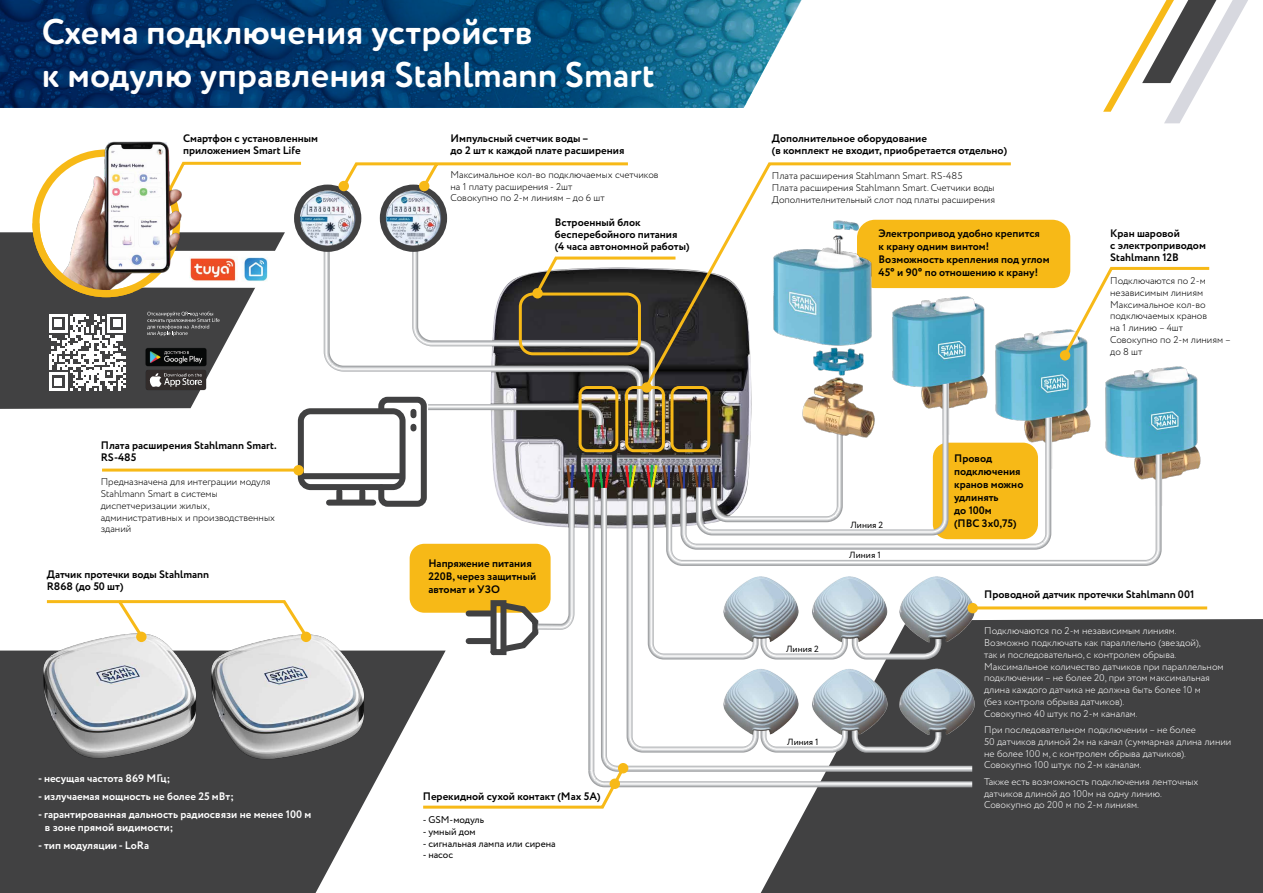
<style>
.page{position:relative;width:1263px;height:893px;background:#fff}
.page>*{position:absolute;margin:0;border:0;box-sizing:border-box;transform-origin:0 0}
.t1{font:700 35.7px/42.9px "Circe Rounded";color:#fff}
.t2{font:700 10.95px/13px "Circe";color:#010101}
.t3{font:700 10.95px/13px "Circe";color:#fff}
.t4{font:300 9.75px/11.7px "Circe";color:#fff}
.t5{font:300 9.75px/11.7px "Circe";color:#010101}
.t6{font:9.75px "Circe";color:#010101}
.t7{font:9px "Circe";color:#010101}
</style>
<div class="page">
<div style="left:857px;top:220px;width:213px;height:68px;background:#f7b917;border-radius:18px"></div>
<svg style="left:1103px;top:0;width:145px;height:123px"></svg>
<svg style="left:0;top:232px;width:248px;height:177px;fill:#414142"></svg>
<div style="left:0;top:816px;width:357px;height:77px;background:#414142"></div>
<div style="left:747px;top:619px;width:516px;height:274px;background:#414142"></div>
<img style="left:948px;top:286px;width:112px;height:132px">
<img style="left:1016px;top:342px;width:185px;height:138px">
<img style="left:298px;top:191px;width:58px;height:58px;border-radius:29px">
<div style="left:298px;top:408px;width:108px;height:82px;border:6px solid #414142;border-radius:10px"></div>
<div style="left:302px;top:473px;width:99px;height:6px;background:#414142"></div>
<div style="left:336px;top:491px;width:6px;height:10px;background:#414142"></div>
<div style="left:359px;top:491px;width:6px;height:10px;background:#414142"></div>
<div style="left:329px;top:500px;width:44px;height:6px;background:#414142"></div>
<div style="left:378px;top:397px;width:49px;height:110px;border:6px solid #414142;border-radius:6px"></div>
<img style="left:0;top:645px;width:75px;height:171px">
<img style="left:75px;top:571px;width:335px;height:246px">
<svg style="left:588px;top:643px;width:384px;height:144px"></svg>
<svg style="left:324px;top:249px;width:86px;height:171px"></svg>
<svg style="left:948px;top:455px;width:214px;height:111px"></svg>
<svg style="left:948px;top:418px;width:103px;height:132px"></svg>
<img style="left:948px;top:667px;width:37px;height:68px">
<img style="left:948px;top:579px;width:37px;height:64px">
<div style="left:294px;top:185px;width:67px;height:67px;border:6px solid #414142;border-radius:50%"></div>
<img style="left:384px;top:191px;width:58px;height:58px;border-radius:29px">
<div style="left:380px;top:185px;width:67px;height:67px;border:6px solid #414142;border-radius:50%"></div>
<svg style="left:423px;top:764px;width:204px;height:45px"></svg>
<div style="left:618px;top:763px;width:10px;height:10px;background:#f7b917;border-radius:50%"></div>
<div style="left:967px;top:603px;width:11px;height:10px;background:#f7b917;border-radius:50%"></div>
<div style="left:293px;top:465px;width:11px;height:10px;background:#f7b917;border-radius:50%"></div>
<div style="left:610px;top:779px;width:10px;height:10px;background:#f7b917;border-radius:50%"></div>
<svg style="left:185px;top:161px;width:117px;height:4px"></svg>
<svg style="left:721px;top:162px;width:293px;height:228px"></svg>
<svg style="left:1060px;top:265px;width:150px;height:95px"></svg>
<hr style="left:973px;top:606px;width:234px;height:3px;background:#f7b917">
<hr style="left:102px;top:469px;width:197px;height:3px;background:#f7b917">
<svg style="left:410px;top:248px;width:538px;height:505px"></svg>
<svg style="left:340px;top:162px;width:288px;height:28px"></svg>
<div style="left:419px;top:181px;width:10px;height:10px;background:#f7b917;border-radius:50%"></div>
<div style="left:532px;top:288px;width:11px;height:10px;background:#f7b917;border-radius:50%"></div>
<svg style="left:46px;top:599px;width:266px;height:44px"></svg>
<div style="left:301px;top:632px;width:10px;height:10px;background:#f7b917;border-radius:50%"></div>
<div style="left:1060px;top:350px;width:10px;height:11px;background:#f7b917;border-radius:50%"></div>
<div style="left:339px;top:181px;width:10px;height:10px;background:#f7b917;border-radius:50%"></div>
<svg style="left:641px;top:382px;width:11px;height:11px"></svg>
<div style="left:579px;top:386px;width:39px;height:66px;border:3px solid #f7b917;border-radius:7px"></div>
<div style="left:519px;top:293px;width:122px;height:62px;border:3px solid #f7b917;border-radius:13px"></div>
<div style="left:625px;top:386px;width:40px;height:66px;border:3px solid #f7b917;border-radius:7px"></div>
<div style="left:670px;top:386px;width:40px;height:66px;border:3px solid #f7b917;border-radius:7px"></div>
<svg style="left:147px;top:312px;width:73px;height:24px;background:#5c5c5d"></svg>
<img style="left:142px;top:340px;width:68px;height:35px">
<img style="left:143px;top:355px;width:67px;height:50px">
<img style="left:46px;top:141px;width:139px;height:75px">
<img style="left:108px;top:143px;width:58px;height:73px">
<img style="left:29px;top:216px;width:256px;height:85px">
<svg style="left:49px;top:314px;width:77px;height:77px"></svg>
<svg style="left:0;top:0;width:802px;height:108px;background:#0f4b7a"></svg>
<img style="left:744px;top:202px;width:182px;height:256px">
<h1 class="t1" style="left:42px;top:12px;width:614px">Схема подключения устройств<br>к модулю управления Stahlmann Smart</h1>
<p class="t2" style="left:183px;top:133px;width:136px;line-height:12px">Смартфон с установленным приложением Smart Life</p>
<p class="t2" style="left:101px;top:439px;width:177px;line-height:12px">Плата расширения Stahlmann Smart.<br>RS-485</p>
<p class="t5" style="left:101px;top:476px;width:176px">Предназначена для интеграции модуля<br>Stahlmann Smart в системы диспетчеризации жилых, административных и производственных зданий</p>
<p class="t2" style="left:47px;top:569px;width:164px;line-height:12px">Датчик протечки воды Stahlmann<br>R868 (до 50 шт)</p>
<p class="t3" style="left:38px;top:772px;width:134px">- несущая частота 869 МГц;</p>
<p class="t3" style="left:38px;top:790px;width:197px">- излучаемая мощность не более 25 мВт;</p>
<p class="t3" style="left:45px;top:808px;width:268px;text-indent:-7px">- гарантированная дальность радиосвязи не менее 100 м в зоне прямой видимости;</p>
<p class="t3" style="left:38px;top:840px;width:112px">- тип модуляции - LoRa</p>
<p class="t2" style="left:772px;top:133px;width:237px;line-height:12px">Дополнительное оборудование<br>(в комплект не входит, приобретается отдельно)</p>
<p class="t5" style="left:772px;top:170px;width:225px">Плата расширения Stahlmann Smart. RS-485<br>Плата расширения Stahlmann Smart. Счетчики воды<br>Дополнителнительный слот под платы расширения</p>
<p class="t2" style="left:878px;top:228px;width:173px">Электропривод удобно крепится<br>к крану одним винтом!<br>Возможность крепления под углом<br>45° и 90° по отношению к крану!</p>
<p class="t2" style="left:451px;top:133px;width:175px;line-height:12px">Импульсный счетчик воды –<br>до 2 шт к каждой плате расширения</p>
<p class="t5" style="left:451px;top:169px;width:210px">Максимальное кол-во подключаемых счетчиков на 1 плату расширения - 2шт<br>Совокупно по 2-м линиям – до 6 шт</p>
<p class="t2" style="left:555px;top:217px;width:136px;line-height:12px">Встроенный блок бесперебойного питания (4 часа автономной работы)</p>
<p class="t2" style="left:1110px;top:227px;width:97px;line-height:12px">Кран шаровой<br>с электроприводом<br>Stahlmann 12В</p>
<p class="t5" style="left:1110px;top:275px;width:122px">Подключаются по 2-м независимым линиям<br>Максимальное кол-во подключаемых кранов<br>на 1 линию – 4шт<br>Совокупно по 2-м линиям – до 8 шт</p>
<p class="t2" style="left:428px;top:557px;width:109px">Напряжение питания<br>220В, через защитный автомат и УЗО</p>
<p class="t2" style="left:423px;top:790px;width:179px">Перекидной сухой контакт (Max 5A)</p>
<p class="t6" style="left:423px;top:813px;width:63px">- GSM-модуль</p>
<p class="t6" style="left:423px;top:825px;width:54px">- умный дом</p>
<p class="t6" style="left:423px;top:837px;width:134px">- сигнальная лампа или сирена</p>
<p class="t6" style="left:423px;top:849px;width:32px">- насос</p>
<p class="t7" style="left:850px;top:518px;width:34px">Линия 2</p>
<p class="t7" style="left:849px;top:549px;width:33px">Линия 1</p>
<p class="t7" style="left:786px;top:642px;width:34px">Линия 2</p>
<p class="t7" style="left:787px;top:736px;width:33px">Линия 1</p>
<p class="t2" style="left:954px;top:452px;width:71px">Провод подключения кранов можно удлинять<br>до 100м<br>(ПВС 3x0,75)</p>
<p class="t2" style="left:984px;top:588px;width:212px">Проводной датчик протечки Stahlmann 001</p>
<p class="t4" style="left:984px;top:625px;width:241px">Подключаются по 2-м независимым линиям.<br>Возможно подключать как параллельно (звездой),<br>так и последовательно, с контролем обрыва.<br>Максимальное количество датчиков при параллельном подключении – не более 20, при этом максимальная длина каждого датчика не должна быть более 10 м<br>(без контроля обрыва датчиков).<br>Совокупно 40 штук по 2-м каналам.</p>
<p class="t4" style="left:984px;top:724px;width:249px">При последовательном подключении – не более<br>50 датчиков длиной 2м на канал (суммарная длина линии не более 100 м, с контролем обрыва датчиков).<br>Совокупно 100 штук по 2-м каналам.</p>
<p class="t4" style="left:984px;top:776px;width:216px">Также есть возможность подключения ленточных датчиков длиной до 100м на одну линию.<br>Совокупно до 200 м по 2-м линиям.</p>
</div>
